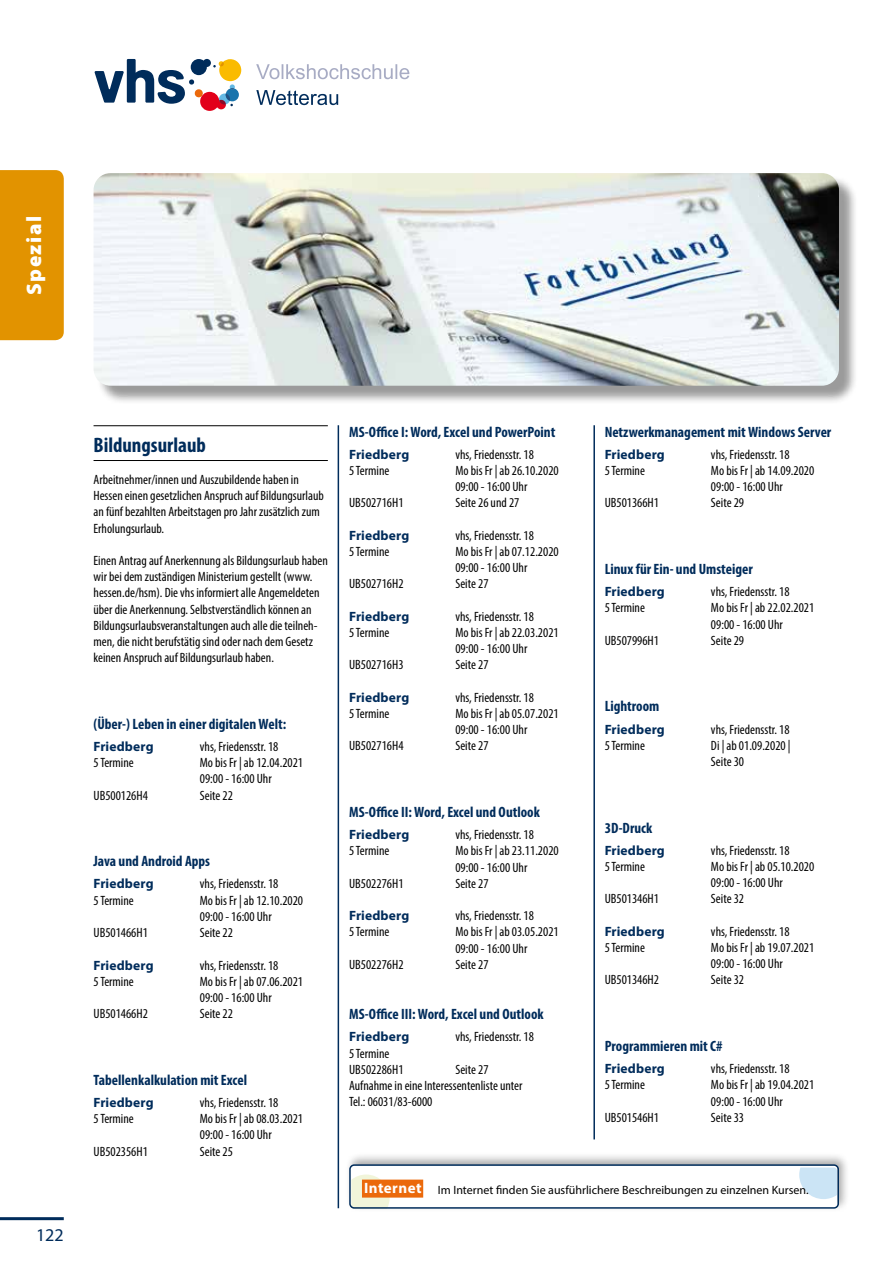
<style>
.page{position:relative;width:893px;height:1263px;background:#fff}
.page>*{position:absolute;margin:0;border:0;box-sizing:border-box;transform-origin:0 0}
.t1{font:700 condensed 21px "Myriad Pro";color:#002c5b}
.t2{font:900 21px "Myriad Pro";letter-spacing:.07em;color:#fff}
.t3{font:18px "Myriad Pro";color:#002c5b}
.t4{font:700 condensed 15px "Myriad Pro";color:#002c5b}
.t5{font:condensed 13.5px/16.2px "Myriad Pro";color:#000}
.t6{font:700 13.5px "Myriad Pro";letter-spacing:.01em;color:#002c5b}
.t7{font:12px "Myriad Pro";color:#000}
.s1{font-weight:700;font-size:15px;color:#fff}
</style>
<div class="page">
<svg style="left:256px;top:90px;width:82px;height:15px"></svg>
<svg style="left:256px;top:64px;width:153px;height:15px"></svg>
<svg style="left:95px;top:59px;width:146px;height:52px"></svg>
<hr style="left:0;top:1217px;width:64px;height:3px;background:#002c5b">
<div style="left:0;top:170px;width:64px;height:170px;background:#e29300"></div>
<hr style="left:338px;top:425px;width:1px;height:783px;background:#002c5b">
<hr style="left:593px;top:425px;width:2px;height:714px;background:#002c5b">
<hr style="left:94px;top:425px;width:234px;height:1px;background:#000">
<hr style="left:94px;top:460px;width:234px;height:1px;background:#000">
<div style="left:96px;top:175px;width:762px;height:229px;background:#000;opacity:.4"></div>
<img style="left:94px;top:173px;width:745px;height:213px">
<div style="left:345px;top:1152px;width:505px;height:61px;background:#000;opacity:.34"></div>
<div style="left:349px;top:1165px;width:488px;height:44px;background:#fff;border-radius:4px"></div>
<svg style="left:352px;top:1174px;width:38px;height:32px"></svg>
<svg style="left:799px;top:1167px;width:37px;height:32px"></svg>
<div style="left:362px;top:1179px;width:61px;height:18px;background:#eb690b"></div>
<div style="left:349px;top:1164px;width:490px;height:45px;border:2px solid #002c5b;border-radius:4px"></div>
<h1 class="t2" style="left:20px;top:295px;width:80px;rotate:-90deg">Spezial</h1>
<h2 class="t3" style="left:36px;top:1224px;width:29px">122</h2>
<h1 class="t1" style="left:94px;top:431px;width:114px">Bildungsurlaub</h1>
<p class="t5" style="left:94px;top:471px;width:232px">Arbeitnehmer/innen und Auszubildende haben in Hessen einen gesetzlichen Anspruch auf Bildungsurlaub an fünf bezahlten Arbeitstagen pro Jahr zusätzlich zum Erholungsurlaub.</p>
<p class="t5" style="left:94px;top:552px;width:236px">Einen Antrag auf Anerkennung als Bildungsurlaub haben wir bei dem zuständigen Ministerium gestellt (www. hessen.de/hsm). Die vhs informiert alle Angemeldeten über die Anerkennung. Selbstverständlich können an Bildungsurlaubsveranstaltungen auch alle die teilneh&shy;men, die nicht berufstätig sind oder nach dem Gesetz keinen Anspruch auf Bildungsurlaub haben.</p>
<p class="t4" style="left:94px;top:714px;width:194px">(Über-) Leben in einer digitalen Welt:</p>
<p class="t6" style="left:94px;top:738px;width:62px">Friedberg</p>
<p class="t5" style="left:200px;top:738px;width:80px">vhs, Friedensstr. 18</p>
<p class="t5" style="left:94px;top:754px;width:42px">5 Termine</p>
<p class="t5" style="left:200px;top:754px;width:105px">Mo bis Fr | ab 12.04.2021<br>09:00 - 16:00 Uhr</p>
<p class="t5" style="left:94px;top:787px;width:56px">UB500126H4</p>
<p class="t5" style="left:200px;top:787px;width:35px">Seite 22</p>
<p class="t4" style="left:94px;top:852px;width:118px">Java und Android Apps</p>
<p class="t6" style="left:94px;top:875px;width:62px">Friedberg</p>
<p class="t5" style="left:200px;top:876px;width:80px">vhs, Friedensstr. 18</p>
<p class="t5" style="left:94px;top:892px;width:42px">5 Termine</p>
<p class="t5" style="left:200px;top:892px;width:105px">Mo bis Fr | ab 12.10.2020<br>09:00 - 16:00 Uhr</p>
<p class="t5" style="left:94px;top:924px;width:56px">UB501466H1</p>
<p class="t5" style="left:200px;top:924px;width:35px">Seite 22</p>
<p class="t6" style="left:94px;top:956px;width:62px">Friedberg</p>
<p class="t5" style="left:200px;top:957px;width:80px">vhs, Friedensstr. 18</p>
<p class="t5" style="left:94px;top:973px;width:42px">5 Termine</p>
<p class="t5" style="left:200px;top:973px;width:105px">Mo bis Fr | ab 07.06.2021<br>09:00 - 16:00 Uhr</p>
<p class="t5" style="left:94px;top:1005px;width:56px">UB501466H2</p>
<p class="t5" style="left:200px;top:1005px;width:35px">Seite 22</p>
<p class="t4" style="left:94px;top:1070px;width:155px">Tabellenkalkulation mit Excel</p>
<p class="t6" style="left:94px;top:1093px;width:62px">Friedberg</p>
<p class="t5" style="left:200px;top:1094px;width:80px">vhs, Friedensstr. 18</p>
<p class="t5" style="left:94px;top:1110px;width:42px">5 Termine</p>
<p class="t5" style="left:200px;top:1110px;width:105px">Mo bis Fr | ab 08.03.2021<br>09:00 - 16:00 Uhr</p>
<p class="t5" style="left:94px;top:1143px;width:56px">UB502356H1</p>
<p class="t5" style="left:200px;top:1143px;width:35px">Seite 25</p>
<p class="t4" style="left:349px;top:422px;width:208px">MS-Office I: Word, Excel und PowerPoint</p>
<p class="t6" style="left:349px;top:445px;width:62px">Friedberg</p>
<p class="t5" style="left:455px;top:446px;width:80px">vhs, Friedensstr. 18</p>
<p class="t5" style="left:349px;top:462px;width:42px">5 Termine</p>
<p class="t5" style="left:455px;top:462px;width:105px">Mo bis Fr | ab 26.10.2020<br>09:00 - 16:00 Uhr</p>
<p class="t5" style="left:349px;top:495px;width:56px">UB502716H1</p>
<p class="t5" style="left:455px;top:495px;width:65px">Seite 26 und 27</p>
<p class="t6" style="left:349px;top:526px;width:62px">Friedberg</p>
<p class="t5" style="left:455px;top:527px;width:80px">vhs, Friedensstr. 18</p>
<p class="t5" style="left:349px;top:543px;width:42px">5 Termine</p>
<p class="t5" style="left:455px;top:543px;width:105px">Mo bis Fr | ab 07.12.2020<br>09:00 - 16:00 Uhr</p>
<p class="t5" style="left:349px;top:576px;width:56px">UB502716H2</p>
<p class="t5" style="left:455px;top:576px;width:35px">Seite 27</p>
<p class="t6" style="left:349px;top:607px;width:62px">Friedberg</p>
<p class="t5" style="left:455px;top:608px;width:80px">vhs, Friedensstr. 18</p>
<p class="t5" style="left:349px;top:624px;width:42px">5 Termine</p>
<p class="t5" style="left:455px;top:624px;width:105px">Mo bis Fr | ab 22.03.2021<br>09:00 - 16:00 Uhr</p>
<p class="t5" style="left:349px;top:657px;width:56px">UB502716H3</p>
<p class="t5" style="left:455px;top:657px;width:35px">Seite 27</p>
<p class="t6" style="left:349px;top:688px;width:62px">Friedberg</p>
<p class="t5" style="left:455px;top:689px;width:80px">vhs, Friedensstr. 18</p>
<p class="t5" style="left:349px;top:705px;width:42px">5 Termine</p>
<p class="t5" style="left:455px;top:705px;width:105px">Mo bis Fr | ab 05.07.2021<br>09:00 - 16:00 Uhr</p>
<p class="t5" style="left:349px;top:738px;width:56px">UB502716H4</p>
<p class="t5" style="left:455px;top:738px;width:35px">Seite 27</p>
<p class="t4" style="left:349px;top:802px;width:192px">MS-Office II: Word, Excel und Outlook</p>
<p class="t6" style="left:349px;top:826px;width:62px">Friedberg</p>
<p class="t5" style="left:455px;top:826px;width:80px">vhs, Friedensstr. 18</p>
<p class="t5" style="left:349px;top:843px;width:42px">5 Termine</p>
<p class="t5" style="left:455px;top:843px;width:105px">Mo bis Fr | ab 23.11.2020<br>09:00 - 16:00 Uhr</p>
<p class="t5" style="left:349px;top:875px;width:56px">UB502276H1</p>
<p class="t5" style="left:455px;top:875px;width:35px">Seite 27</p>
<p class="t6" style="left:349px;top:907px;width:62px">Friedberg</p>
<p class="t5" style="left:455px;top:907px;width:80px">vhs, Friedensstr. 18</p>
<p class="t5" style="left:349px;top:924px;width:42px">5 Termine</p>
<p class="t5" style="left:455px;top:924px;width:105px">Mo bis Fr | ab 03.05.2021<br>09:00 - 16:00 Uhr</p>
<p class="t5" style="left:349px;top:956px;width:56px">UB502276H2</p>
<p class="t5" style="left:455px;top:956px;width:35px">Seite 27</p>
<p class="t4" style="left:349px;top:1005px;width:196px">MS-Office III: Word, Excel und Outlook</p>
<p class="t6" style="left:349px;top:1028px;width:62px">Friedberg</p>
<p class="t5" style="left:455px;top:1029px;width:80px">vhs, Friedensstr. 18</p>
<p class="t5" style="left:349px;top:1045px;width:56px">5 Termine<br>UB502286H1</p>
<p class="t5" style="left:349px;top:1061px;width:175px;text-indent:106px">Seite 27<br>Aufnahme in eine Interessentenliste unter<br>Tel.: 06031/83-6000</p>
<p class="t4" style="left:605px;top:422px;width:228px">Netzwerkmanagement mit Windows Server</p>
<p class="t6" style="left:605px;top:445px;width:62px">Friedberg</p>
<p class="t5" style="left:711px;top:446px;width:80px">vhs, Friedensstr. 18</p>
<p class="t5" style="left:605px;top:462px;width:42px">5 Termine</p>
<p class="t5" style="left:711px;top:462px;width:105px">Mo bis Fr | ab 14.09.2020<br>09:00 - 16:00 Uhr</p>
<p class="t5" style="left:605px;top:495px;width:56px">UB501366H1</p>
<p class="t5" style="left:711px;top:495px;width:35px">Seite 29</p>
<p class="t4" style="left:605px;top:559px;width:150px">Linux für Ein- und Umsteiger</p>
<p class="t6" style="left:605px;top:583px;width:62px">Friedberg</p>
<p class="t5" style="left:711px;top:583px;width:80px">vhs, Friedensstr. 18</p>
<p class="t5" style="left:605px;top:600px;width:42px">5 Termine</p>
<p class="t5" style="left:711px;top:600px;width:105px">Mo bis Fr | ab 22.02.2021<br>09:00 - 16:00 Uhr</p>
<p class="t5" style="left:605px;top:632px;width:56px">UB507996H1</p>
<p class="t5" style="left:711px;top:632px;width:35px">Seite 29</p>
<p class="t4" style="left:605px;top:697px;width:56px">Lightroom</p>
<p class="t6" style="left:605px;top:720px;width:62px">Friedberg</p>
<p class="t5" style="left:711px;top:721px;width:80px">vhs, Friedensstr. 18</p>
<p class="t5" style="left:605px;top:737px;width:42px">5 Termine</p>
<p class="t5" style="left:711px;top:737px;width:81px">Di | ab 01.09.2020 |<br>Seite 30</p>
<p class="t4" style="left:605px;top:818px;width:49px">3D-Druck</p>
<p class="t6" style="left:605px;top:841px;width:62px">Friedberg</p>
<p class="t5" style="left:711px;top:842px;width:80px">vhs, Friedensstr. 18</p>
<p class="t5" style="left:605px;top:858px;width:42px">5 Termine</p>
<p class="t5" style="left:711px;top:858px;width:105px">Mo bis Fr | ab 05.10.2020<br>09:00 - 16:00 Uhr</p>
<p class="t5" style="left:605px;top:891px;width:56px">UB501346H1</p>
<p class="t5" style="left:711px;top:891px;width:35px">Seite 32</p>
<p class="t6" style="left:605px;top:922px;width:62px">Friedberg</p>
<p class="t5" style="left:711px;top:923px;width:80px">vhs, Friedensstr. 18</p>
<p class="t5" style="left:605px;top:939px;width:42px">5 Termine</p>
<p class="t5" style="left:711px;top:939px;width:105px">Mo bis Fr | ab 19.07.2021<br>09:00 - 16:00 Uhr</p>
<p class="t5" style="left:605px;top:972px;width:56px">UB501346H2</p>
<p class="t5" style="left:711px;top:972px;width:35px">Seite 32</p>
<p class="t4" style="left:605px;top:1036px;width:119px">Programmieren mit C#</p>
<p class="t6" style="left:605px;top:1060px;width:62px">Friedberg</p>
<p class="t5" style="left:711px;top:1060px;width:80px">vhs, Friedensstr. 18</p>
<p class="t5" style="left:605px;top:1077px;width:42px">5 Termine</p>
<p class="t5" style="left:711px;top:1077px;width:105px">Mo bis Fr | ab 19.04.2021<br>09:00 - 16:00 Uhr</p>
<p class="t5" style="left:605px;top:1109px;width:56px">UB501546H1</p>
<p class="t5" style="left:711px;top:1109px;width:35px">Seite 33</p>
<p class="t7" style="left:364px;top:1182px;width:446px"><span class="s1">Internet</span> Im Internet finden Sie ausführlichere Beschreibungen zu einzelnen Kursen.</p>
</div>
